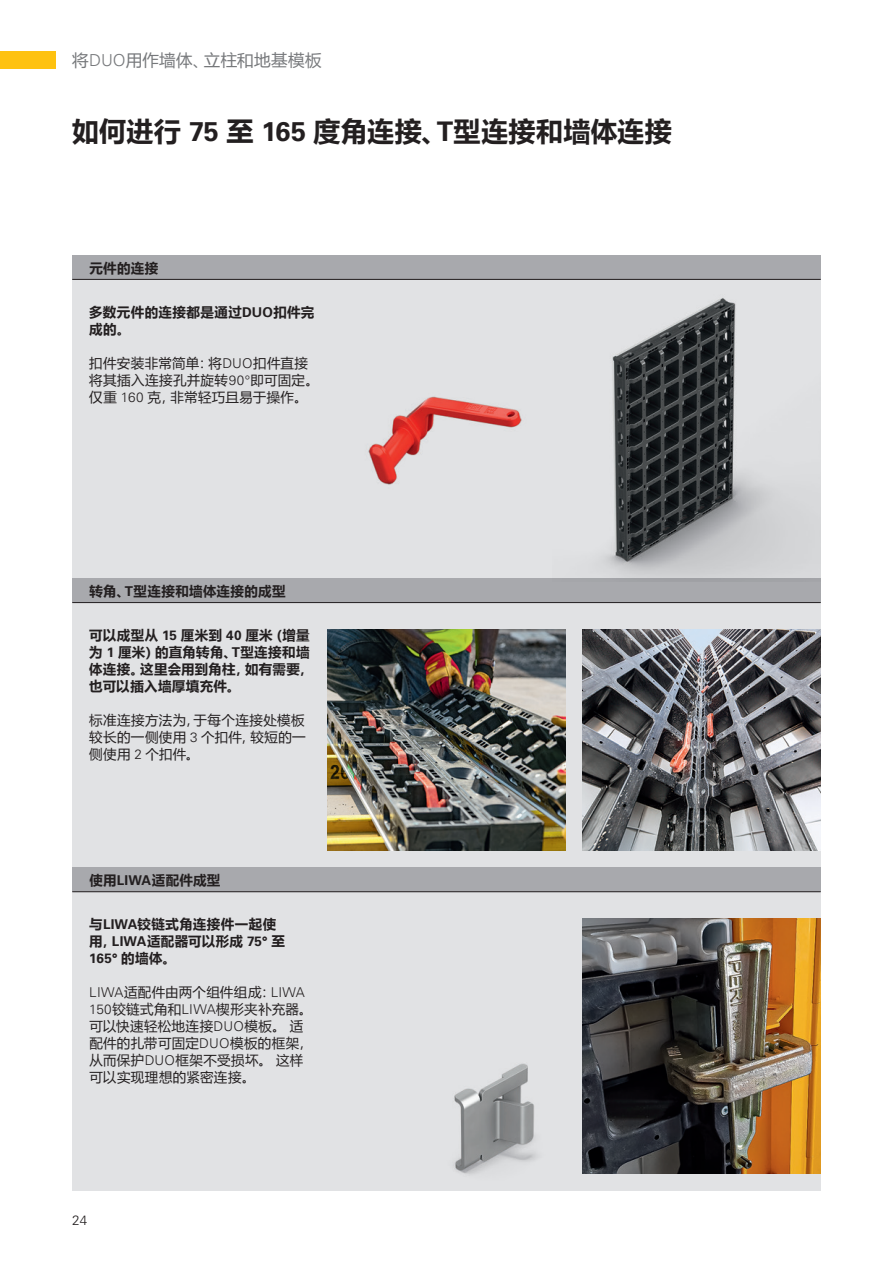
<style>
.page{position:relative;width:893px;height:1263px;background:#fff}
.page>*{position:absolute;margin:0;border:0;box-sizing:border-box;transform-origin:0 0}
.t1{font:700 27px "Microsoft Ya Hei";letter-spacing:.015em;color:#231f20}
.t2{font:16.5px "Microsoft Ya Hei";letter-spacing:.02em;color:#76787b}
.t3{font:13.5px/17px "Microsoft Ya Hei";letter-spacing:.025em;color:#231f20}
.t4{font:700 13.5px/17px "Microsoft Ya Hei";letter-spacing:.025em;color:#231f20}
.t5{font:700 13.5px "Univers LT Pro";color:#231f20}
.t6{font:300 13.5px "Univers LT Pro";color:#231f20}
.s1{font-family:"Univers LT Pro";font-weight:300}
.s2{font-family:"Univers LT Pro"}
.s3{font-family:"Microsoft Ya Hei"}
</style>
<div class="page">
<div style="left:0;top:51px;width:55px;height:17px;background:#fec210"></div>
<div style="left:72px;top:255px;width:749px;height:936px;background:#e1e2e4"></div>
<div style="left:72px;top:255px;width:749px;height:24px;background:#a8a9ad"></div>
<hr style="left:72px;top:279px;width:749px;height:1px;background:#231f20">
<div style="left:72px;top:578px;width:749px;height:25px;background:#a8a9ad"></div>
<hr style="left:72px;top:602px;width:749px;height:1px;background:#231f20">
<div style="left:72px;top:867px;width:749px;height:25px;background:#a8a9ad"></div>
<hr style="left:72px;top:891px;width:749px;height:1px;background:#231f20">
<img style="left:327px;top:629px;width:239px;height:221px">
<img style="left:583px;top:629px;width:238px;height:221px">
<img style="left:453px;top:1063px;width:84px;height:111px">
<img style="left:368px;top:396px;width:154px;height:89px">
<img style="left:602px;top:298px;width:219px;height:280px">
<img style="left:583px;top:918px;width:238px;height:256px">
<p class="t2" style="left:72px;top:49px;width:251px">将<span class="s1">DUO</span>用作墙体、立柱和地基模板</p>
<h1 class="t1" style="left:72px;top:112px;width:601px">如何进行 <span class="s2">75</span> 至 <span class="s2">165</span> 度角连接、<span class="s2">T</span>型连接和墙体连接</h1>
<p class="t4" style="left:89px;top:259px;width:70px">元件的连接</p>
<p class="t4" style="left:89px;top:303px;width:227px">多数元件的连接都是通过<span class="s2">DUO</span>扣件完成的。</p>
<p class="t3" style="left:89px;top:354px;width:231px">扣件安装非常简单：将<span class="s1">DUO</span>扣件直接将其插入连接孔并旋转<span class="s1">90°</span>即可固定。仅重 <span class="s1">160</span> 克，非常轻巧且易于操作。</p>
<p class="t4" style="left:89px;top:582px;width:198px">转角、<span class="s2">T</span>型连接和墙体连接的成型</p>
<p class="t4" style="left:89px;top:626px;width:225px">可以成型从 <span class="s2">15</span> 厘米到 <span class="s2">40</span> 厘米（增量为 <span class="s2">1</span> 厘米）的直角转角、<span class="s2">T</span>型连接和墙体连接。这里会用到角柱，如有需要，也可以插入墙厚填充件。</p>
<p class="t3" style="left:89px;top:711px;width:218px;text-align:justify">标准连接方法为，于每个连接处模板较长的一侧使用 <span class="s1">3</span> 个扣件，较短的一侧使用 <span class="s1">2</span> 个扣件。</p>
<p class="t4" style="left:89px;top:871px;width:133px">使用<span class="s2">LIWA</span>适配件成型</p>
<p class="t4" style="left:89px;top:915px;width:197px">与<span class="s2">LIWA</span>铰链式角连接件一起使用，<span class="s2">LIWA</span>适配器可以形成 <span class="s2">75°</span> 至</p>
<p class="t5" style="left:89px;top:951px;width:88px">165° <span class="s3">的墙体。</span></p>
<p class="t3" style="left:89px;top:984px;width:225px"><span class="s1">LIWA</span>适配件由两个组件组成：<span class="s1">LIWA<br>150</span>铰链式角和<span class="s1">LIWA</span>楔形夹补充器。可以快速轻松地连接<span class="s1">DUO</span>模板。 适配件的扎带可固定<span class="s1">DUO</span>模板的框架，从而保护<span class="s1">DUO</span>框架不受损坏。 这样可以实现理想的紧密连接。</p>
<p class="t6" style="left:72px;top:1212px;width:16px">24</p>
</div>
